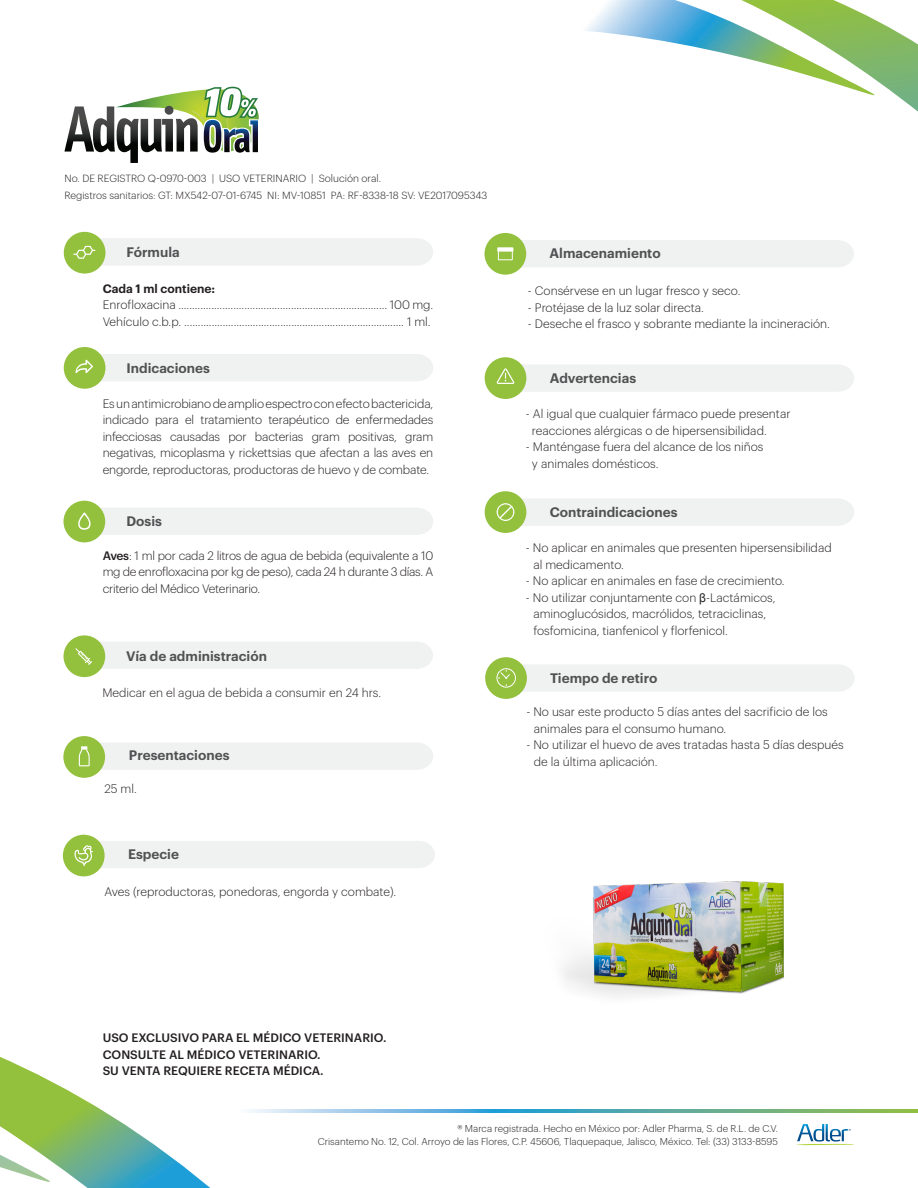
<style>
.page{position:relative;width:918px;height:1188px;background:#fff}
.page>*{position:absolute;margin:0;border:0;box-sizing:border-box;transform-origin:0 0}
.t1{font:600 13.5px "Graphik";color:#4f5252}
.t2{font:300 12px/16.5px "Graphik";color:#231f20;text-align:justify}
.t3{font:500 12px/16.5px "Graphik";color:#231f20}
.t4{font:600 12px "Graphik";color:#231f20}
.t5{font:300 10.2px "Graphik";color:#231f20}
.t6{font:300 9.75px/13.5px "Graphik";color:#231f20;text-align:right}
.s1{font-weight:500}
.s2{font-family:"Arial";font-weight:400}
</style>
<div class="page">
<svg style="left:873px;top:20px;width:45px;height:92px"></svg>
<img style="left:585px;top:0;width:290px;height:95px">
<svg style="left:0;top:1057px;width:210px;height:131px"></svg>
<img style="left:149px;top:1110px;width:769px;height:3px">
<svg style="left:796px;top:1124px;width:58px;height:21px"></svg>
<div style="left:64px;top:232px;width:41px;height:42px;background:#93c03d;border-radius:50%"></div>
<svg style="left:73px;top:238px;width:360px;height:28px"></svg>
<div style="left:64px;top:347px;width:41px;height:42px;background:#93c03d;border-radius:50%"></div>
<svg style="left:75px;top:354px;width:358px;height:27px"></svg>
<div style="left:64px;top:501px;width:41px;height:41px;background:#93c03d;border-radius:50%"></div>
<svg style="left:78px;top:508px;width:355px;height:27px"></svg>
<div style="left:64px;top:635px;width:41px;height:42px;background:#93c03d;border-radius:50%"></div>
<svg style="left:75px;top:641px;width:358px;height:28px"></svg>
<div style="left:63px;top:736px;width:42px;height:42px;background:#93c03d;border-radius:50%"></div>
<svg style="left:78px;top:742px;width:355px;height:28px"></svg>
<div style="left:485px;top:233px;width:41px;height:42px;background:#93c03d;border-radius:50%"></div>
<svg style="left:497px;top:240px;width:357px;height:28px"></svg>
<div style="left:497px;top:247px;width:16px;height:5px;background:#fff"></div>
<div style="left:485px;top:357px;width:41px;height:42px;background:#93c03d;border-radius:50%"></div>
<svg style="left:496px;top:364px;width:358px;height:28px"></svg>
<img style="left:563px;top:881px;width:221px;height:116px">
<div style="left:485px;top:657px;width:42px;height:42px;background:#93c03d;border-radius:50%"></div>
<svg style="left:496px;top:664px;width:358px;height:28px"></svg>
<div style="left:485px;top:491px;width:41px;height:42px;background:#93c03d;border-radius:50%"></div>
<svg style="left:496px;top:498px;width:358px;height:28px"></svg>
<div style="left:63px;top:835px;width:42px;height:41px;background:#93c03d;border-radius:50%"></div>
<svg style="left:75px;top:841px;width:360px;height:27px"></svg>
<svg style="left:64px;top:87px;width:195px;height:76px"></svg>
<img style="left:204px;top:120px;width:17px;height:33px">
<img style="left:224px;top:129px;width:26px;height:24px">
<img style="left:250px;top:120px;width:8px;height:32px">
<p class="t5" style="left:64px;top:171px;width:318px">No. DE REGISTRO Q-0970-003 | USO VETERINARIO | Solución oral.</p>
<p class="t5" style="left:64px;top:188px;width:424px">Registros sanitarios: GT: MX542-07-01-6745 NI: MV-10851 PA: RF-8338-18 SV: VE2017095343</p>
<p class="t1" style="left:126px;top:241px;width:55px">Fórmula</p>
<p class="t4" style="left:103px;top:279px;width:114px">Cada 1 ml contiene:</p>
<p class="t2" style="left:103px;top:296px;width:332px">Enrofloxacina ............................................................................ 100 mg.</p>
<p class="t2" style="left:103px;top:312px;width:329px">Vehículo c.b.p. ................................................................................ 1 ml.</p>
<p class="t1" style="left:126px;top:358px;width:85px">Indicaciones</p>
<p class="t1" style="left:550px;top:243px;width:113px">Almacenamiento</p>
<p class="t2" style="left:528px;top:282px;width:214px">- Consérvese en un lugar fresco y seco.</p>
<p class="t2" style="left:528px;top:298px;width:178px">- Protéjase de la luz solar directa.</p>
<p class="t2" style="left:528px;top:315px;width:304px">- Deseche el frasco y sobrante mediante la incineración.</p>
<p class="t1" style="left:550px;top:368px;width:88px">Advertencias</p>
<p class="t2" style="left:103px;top:394px;width:332px">Es un antimicrobiano de amplio espectro con efecto bactericida, indicado para el tratamiento terapéutico de enfermedades infecciosas causadas por bacterias gram positivas, gram negativas, micoplasma y rickettsias que afectan a las aves en engorde, reproductoras, productoras de huevo y de combate.</p>
<p class="t2" style="left:526px;top:405px;width:266px">- Al igual que cualquier fármaco puede presentar</p>
<p class="t2" style="left:532px;top:421px;width:236px">reacciones alérgicas o de hipersensibilidad.</p>
<p class="t2" style="left:526px;top:438px;width:239px">- Manténgase fuera del alcance de los niños</p>
<p class="t2" style="left:532px;top:454px;width:128px">y animales domésticos.</p>
<p class="t1" style="left:126px;top:511px;width:37px">Dosis</p>
<p class="t2" style="left:103px;top:546px;width:332px"><span class="s1">Aves</span>: 1 ml por cada 2 litros de agua de bebida (equivalente a 10 mg de enrofloxacina por kg de peso), cada 24 h durante 3 días. A criterio del Médico Veterinario.</p>
<p class="t1" style="left:126px;top:645px;width:142px">Vía de administración</p>
<p class="t2" style="left:102px;top:683px;width:280px">Medicar en el agua de bebida a consumir en 24 hrs.</p>
<p class="t1" style="left:129px;top:744px;width:102px">Presentaciones</p>
<p class="t2" style="left:104px;top:779px;width:34px">25 ml.</p>
<p class="t1" style="left:128px;top:844px;width:52px">Especie</p>
<p class="t2" style="left:104px;top:882px;width:294px">Aves (reproductoras, ponedoras, engorda y combate).</p>
<p class="t3" style="left:103px;top:1029px;width:285px">USO EXCLUSIVO PARA EL MÉDICO VETERINARIO.<br>CONSULTE AL MÉDICO VETERINARIO.<br>SU VENTA REQUIERE RECETA MÉDICA.</p>
<p class="t1" style="left:550px;top:502px;width:129px">Contraindicaciones</p>
<p class="t2" style="left:526px;top:539px;width:307px">- No aplicar en animales que presenten hipersensibilidad</p>
<p class="t2" style="left:533px;top:555px;width:92px">al medicamento.</p>
<p class="t2" style="left:526px;top:572px;width:260px">- No aplicar en animales en fase de crecimiento.</p>
<p class="t2" style="left:526px;top:588px;width:251px">- No utilizar conjuntamente con <span class="s2">β</span>-Lactámicos,</p>
<p class="t2" style="left:533px;top:605px;width:234px">aminoglucósidos, macrólidos, tetraciclinas,</p>
<p class="t2" style="left:533px;top:621px;width:196px">fosfomicina, tianfenicol y florfenicol.</p>
<p class="t1" style="left:550px;top:667px;width:109px">Tiempo de retiro</p>
<p class="t2" style="left:534px;top:703px;width:295px;text-indent:-8px">- No usar este producto 5 días antes del sacrificio de los animales para el consumo humano.</p>
<p class="t2" style="left:534px;top:736px;width:311px;text-indent:-8px">- No utilizar el huevo de aves tratadas hasta 5 días después de la última aplicación.</p>
<p class="t6" style="left:318px;top:1121px;width:462px">® Marca registrada. Hecho en México por: Adler Pharma, S. de R.L. de C.V.<br>Crisantemo No. 12, Col. Arroyo de las Flores, C.P. 45606, Tlaquepaque, Jalisco, México. Tel: (33) 3133-8595</p>
</div>
